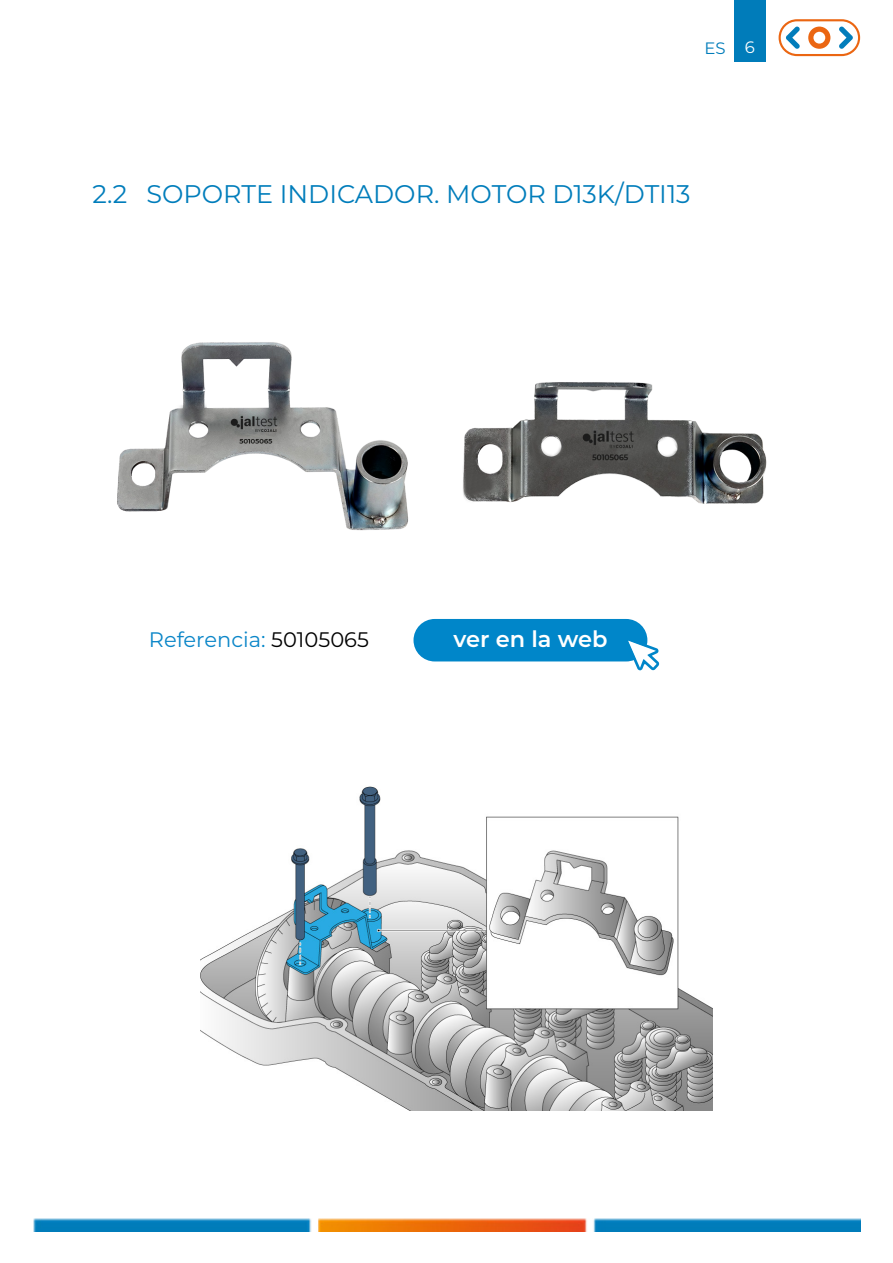
<style>
.page{position:relative;width:893px;height:1263px;background:#fff}
.page>*{position:absolute;margin:0;border:0;box-sizing:border-box;transform-origin:0 0}
.t1{font:25.5px "Montserrat";color:#017dbb}
.t2{font:600 22.5px "Montserrat";color:#fff}
.t3{font:21px "Montserrat";color:#0b86c8}
.t4{font:16.5px "Montserrat";color:#007cba}
.s1{color:#fff}
.s2{color:#0086c9}
.s3{color:#000}
</style>
<div class="page">
<div style="left:734px;top:1px;width:31px;height:60px;background:#007cba"></div>
<img style="left:33px;top:1219px;width:827px;height:13px">
<svg style="left:779px;top:19px;width:81px;height:37px"></svg>
<img style="left:117px;top:342px;width:292px;height:189px">
<img style="left:463px;top:382px;width:304px;height:122px">
<img style="left:200px;top:786px;width:512px;height:324px">
<div style="left:413px;top:619px;width:234px;height:42px;background:#0086c9;border-radius:21px"></div>
<svg style="left:625px;top:638px;width:35px;height:33px"></svg>
<p class="t4" style="left:704px;top:37px;width:52px">ES <span class="s1">6</span></p>
<p class="t1" style="left:92px;top:177px;width:600px">2.2 SOPORTE INDICADOR. MOTOR D13K/DTI13</p>
<p class="t3" style="left:149px;top:625px;width:222px">Referencia<span class="s2">:</span> <span class="s3">50105065</span></p>
<p class="t2" style="left:453px;top:623px;width:156px">ver en la web</p>
</div>
